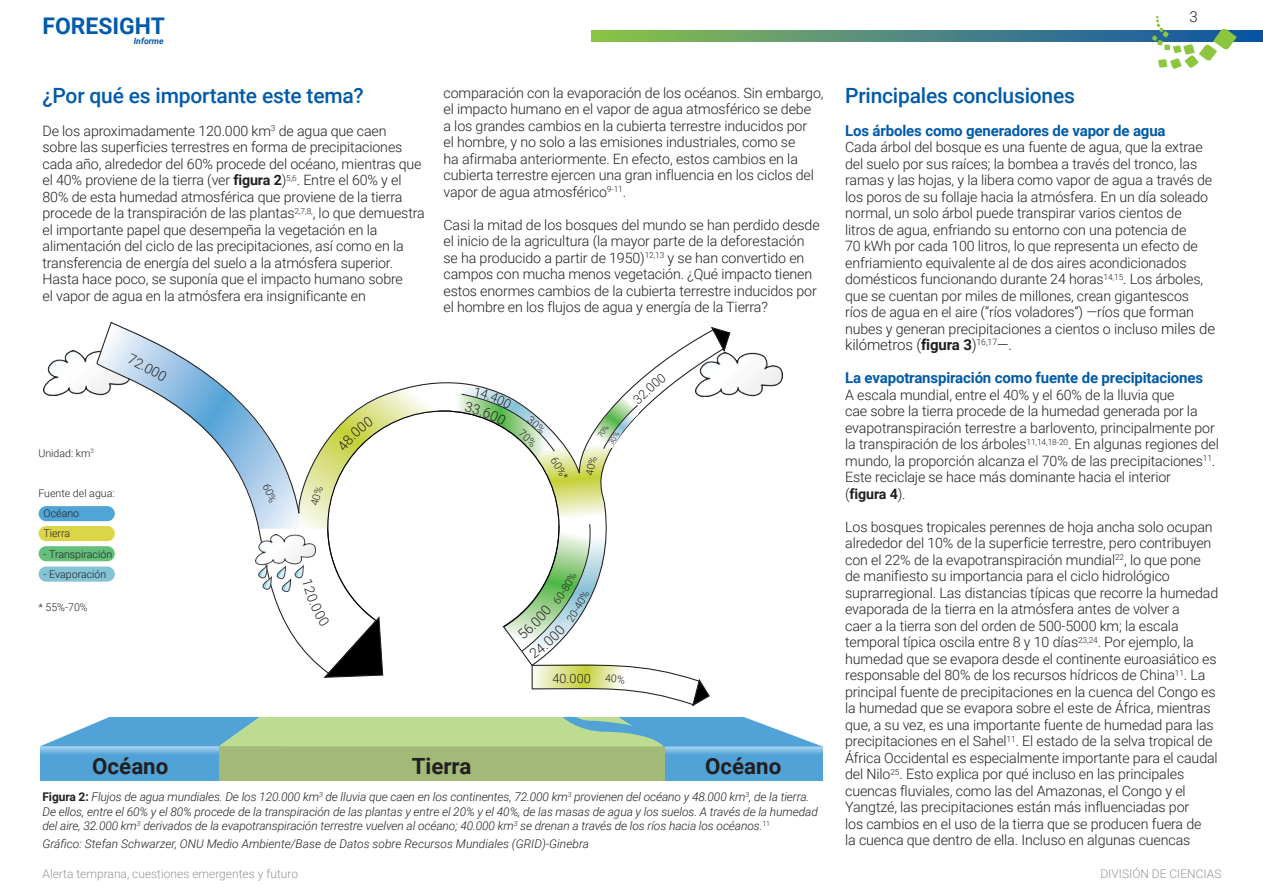
<style>
.page{position:relative;width:1263px;height:893px;background:#fff}
.page>*{position:absolute;margin:0;border:0;box-sizing:border-box;transform-origin:0 0}
.t1{font:700 22.95px "Roboto";color:#015aaa}
.t2{font:700 22.35px "Roboto";color:#231f20}
.FB_Section_heading{font:500 21px "Roboto";letter-spacing:-.01em;color:#015aaa}
.FB_Section_heading-2{font:700 15px "Roboto";letter-spacing:-.01em;color:#015aaa}
.Body{font:300 15px "Roboto";letter-spacing:-.01em;color:#231f20}
.Body-2{font:300 14.25px/16.5px "Roboto";letter-spacing:-.01em;color:#231f20}
.t3{font:300 12.75px "Roboto";color:#231f20}
.FB_Section_heading-3{font:italic 300 12px/14.4px "Roboto";letter-spacing:-.01em;color:#231f20}
.t4{font:300 12px "Roboto";color:#939598}
.t5{font:300 10.65px/20.2px "Roboto";color:#231f20}
.t6{font:italic 700 8.7px "Roboto";color:#015aaa}
.s1{font-weight:700}
.s2{font-weight:700;font-style:normal}
.s3{font-size:15px}
</style>
<div class="page">
<svg style="left:591px;top:30px;width:672px;height:12px;background:#548e78"></svg>
<svg style="left:1152px;top:16px;width:85px;height:53px"></svg>
<div style="left:39px;top:506px;width:76px;height:15px;background:#51a4d6;border-radius:8px"></div>
<div style="left:39px;top:526px;width:76px;height:15px;background:#dbd548;border-radius:8px"></div>
<div style="left:39px;top:546px;width:76px;height:15px;background:#63bf7a;border-radius:8px"></div>
<div style="left:39px;top:566px;width:76px;height:16px;background:#84c2d5;border-radius:8px"></div>
<img style="left:731px;top:352px;width:52px;height:44px">
<img style="left:43px;top:351px;width:52px;height:44px">
<svg style="left:40px;top:747px;width:179px;height:34px;background:#5aa8d9"></svg>
<svg style="left:664px;top:747px;width:159px;height:34px;background:#5ba8d9"></svg>
<div style="left:219px;top:746px;width:445px;height:35px;background:#a2b978"></div>
<svg style="left:40px;top:717px;width:783px;height:30px;background:#96c6b8"></svg>
<svg style="left:95px;top:321px;width:636px;height:386px"></svg>
<h1 class="t1" style="left:43px;top:10px;width:124px">FORESIGHT</h1>
<p class="t6" style="left:134px;top:35px;width:32px">Informe</p>
<p class="FB_Section_heading" style="left:43px;top:81px;width:323px">¿Por qué es importante este tema?</p>
<p class="Body-2" style="left:43px;top:122px;width:384px">De los aproximadamente 120.000 km<sup>3</sup> de agua que caen<br>sobre las superficies terrestres en forma de precipitaciones cada año, alrededor del 60% procede del océano, mientras que el 40% proviene de la tierra (ver <span class="s1">figura 2</span>)<sup>5,6</sup>. Entre el 60% y el 80% de esta humedad atmosférica que proviene de la tierra procede de la transpiración de las plantas<sup>2,7,8,</sup>, lo que demuestra el importante papel que desempeña la vegetación en la alimentación del ciclo de las precipitaciones, así como en la transferencia de energía del suelo a la atmósfera superior.</p>
<p class="Body-2" style="left:43px;top:271px;width:362px">Hasta hace poco, se suponía que el impacto humano sobre el vapor de agua en la atmósfera era insignificante en</p>
<p class="Body-2" style="left:443px;top:84px;width:382px">comparación con la evaporación de los océanos. Sin embargo, el impacto humano en el vapor de agua atmosférico se debe<br>a los grandes cambios en la cubierta terrestre inducidos por<br>el hombre, y no solo a las emisiones industriales, como se<br>ha afirmaba anteriormente. En efecto, estos cambios en la cubierta terrestre ejercen una gran influencia en los ciclos del vapor de agua atmosférico<sup>9-11</sup>.</p>
<p class="Body-2" style="left:443px;top:216px;width:378px">Casi la mitad de los bosques del mundo se han perdido desde el inicio de la agricultura (la mayor parte de la deforestación se ha producido a partir de 1950)<sup>12,13</sup> y se han convertido en campos con mucha menos vegetación. ¿Qué impacto tienen estos enormes cambios de la cubierta terrestre inducidos por el hombre en los flujos de agua y energía de la Tierra?</p>
<p class="t5" style="left:38px;top:442px;width:57px">Unidad: km<sup>3</sup></p>
<p class="t5" style="left:43px;top:483px;width:73px;text-indent:-5px">Fuente del agua:<br>Océano<br>Tierra</p>
<p class="t5" style="left:44px;top:543px;width:70px">- Transpiración</p>
<p class="t5" style="left:44px;top:563px;width:64px">- Evaporación</p>
<p class="t5" style="left:38px;top:596px;width:51px">* 55%-70%</p>
<p class="t3" style="left:629px;top:395px;width:26px;rotate:-42deg">32.0</p>
<p class="t3" style="left:567px;top:669px;width:19px">.00</p>
<p class="t5" style="left:605px;top:668px;width:7px">4</p>
<p class="t2" style="left:92px;top:750px;width:78px">Océano</p>
<p class="t2" style="left:412px;top:750px;width:61px">Tierra</p>
<p class="t2" style="left:705px;top:750px;width:78px">Océano</p>
<p class="FB_Section_heading-3" style="left:43px;top:789px;width:777px"><span class="s2">Figura 2:</span> Flujos de agua mundiales. De los 120.000 km<sup>3</sup> de lluvia que caen en los continentes, 72.000 km<sup>3</sup> provienen del océano y 48.000 km<sup>3</sup>, de la tierra.<br>De ellos, entre el 60% y el 80% procede de la transpiración de las plantas y entre el 20% y el 40%, de las masas de agua y los suelos. A través de la humedad del aire, 32.000 km<sup>3</sup> derivados de la evapotranspiración terrestre vuelven al océano; 40.000 km<sup>3</sup> se drenan a través de los ríos hacia los océanos.<sup>11</sup></p>
<p class="FB_Section_heading-3" style="left:43px;top:836px;width:548px">Gráfico: Stefan Schwarzer, ONU Medio Ambiente/Base de Datos sobre Recursos Mundiales (GRID)-Ginebra</p>
<p class="Body" style="left:1189px;top:6px;width:10px">3</p>
<p class="FB_Section_heading" style="left:845px;top:81px;width:231px">Principales conclusiones</p>
<p class="FB_Section_heading-2" style="left:845px;top:120px;width:322px">Los árboles como generadores de vapor de agua</p>
<p class="Body-2" style="left:845px;top:139px;width:371px">Cada árbol del bosque es una fuente de agua, que la extrae del suelo por sus raíces; la bombea a través del tronco, las ramas y las hojas, y la libera como vapor de agua a través de los poros de su follaje hacia la atmósfera. En un día soleado normal, un solo árbol puede transpirar varios cientos de litros de agua, enfriando su entorno con una potencia de<br>70 kWh por cada 100 litros, lo que representa un efecto de enfriamiento equivalente al de dos aires acondicionados domésticos funcionando durante 24 horas<sup>14,15</sup>. Los árboles, que se cuentan por miles de millones, crean gigantescos ríos de agua en el aire (“ríos voladores”) —ríos que forman nubes y generan precipitaciones a cientos o incluso <span class="s3">miles de</span></p>
<p class="Body" style="left:845px;top:335px;width:168px">kilómetros (<span class="s1">figura 3</span>)<sup>16,17</sup>—.</p>
<p class="FB_Section_heading-2" style="left:845px;top:368px;width:359px">La evapotranspiración como fuente de precipitaciones</p>
<p class="Body-2" style="left:845px;top:386px;width:375px">A escala mundial, entre el 40% y el 60% de la lluvia que<br>cae sobre la tierra procede de la humedad generada por la evapotranspiración terrestre a barlovento, principalmente por la transpiración de los árboles<sup>11,14,18-20</sup>. En algunas regiones del mundo, la proporción alcanza el 70% de las precipitaciones<sup>11</sup>.<br>Este reciclaje se hace más dominante hacia el interior<br>(<span class="s1">figura 4</span>).</p>
<p class="Body-2" style="left:845px;top:518px;width:375px">Los bosques tropicales perennes de hoja ancha solo ocupan alrededor del 10% de la superficie terrestre, pero contribuyen con el 22% de la evapotranspiración mundial<sup>22</sup>, lo que pone de manifiesto su importancia para el ciclo hidrológico suprarregional. Las distancias típicas que recorre la humedad evaporada de la tierra en la atmósfera antes de volver a<br>caer a la tierra son del orden de 500-5000 km; la escala temporal típica oscila entre 8 y 10 días<sup>23,24</sup>. Por ejemplo, la humedad que se evapora desde el continente euroasiático es responsable del 80% de los recursos hídricos de China<sup>11</sup>. La principal fuente de precipitaciones en la cuenca del Congo es la humedad que se evapora sobre el este de África, mientras que, a su vez, es una importante fuente de humedad para las precipitaciones en el Sahel<sup>11</sup>. El estado de la selva tropical de África Occidental es especialmente importante para el caudal del Nilo<sup>25</sup>. Esto explica por qué incluso en las principales cuencas fluviales, como las del Amazonas, el Congo y el Yangtzé, las precipitaciones están más influenciadas por<br>los cambios en el uso de la tierra que se producen fuera de<br>la cuenca que dentro de ella. Incluso en algunas cuencas</p>
<p class="t4" style="left:43px;top:865px;width:257px">Alerta temprana, cuestiones emergentes y futuro</p>
<p class="t4" style="left:1100px;top:865px;width:123px">DIVISIÓN DE CIENCIAS</p>
</div>
